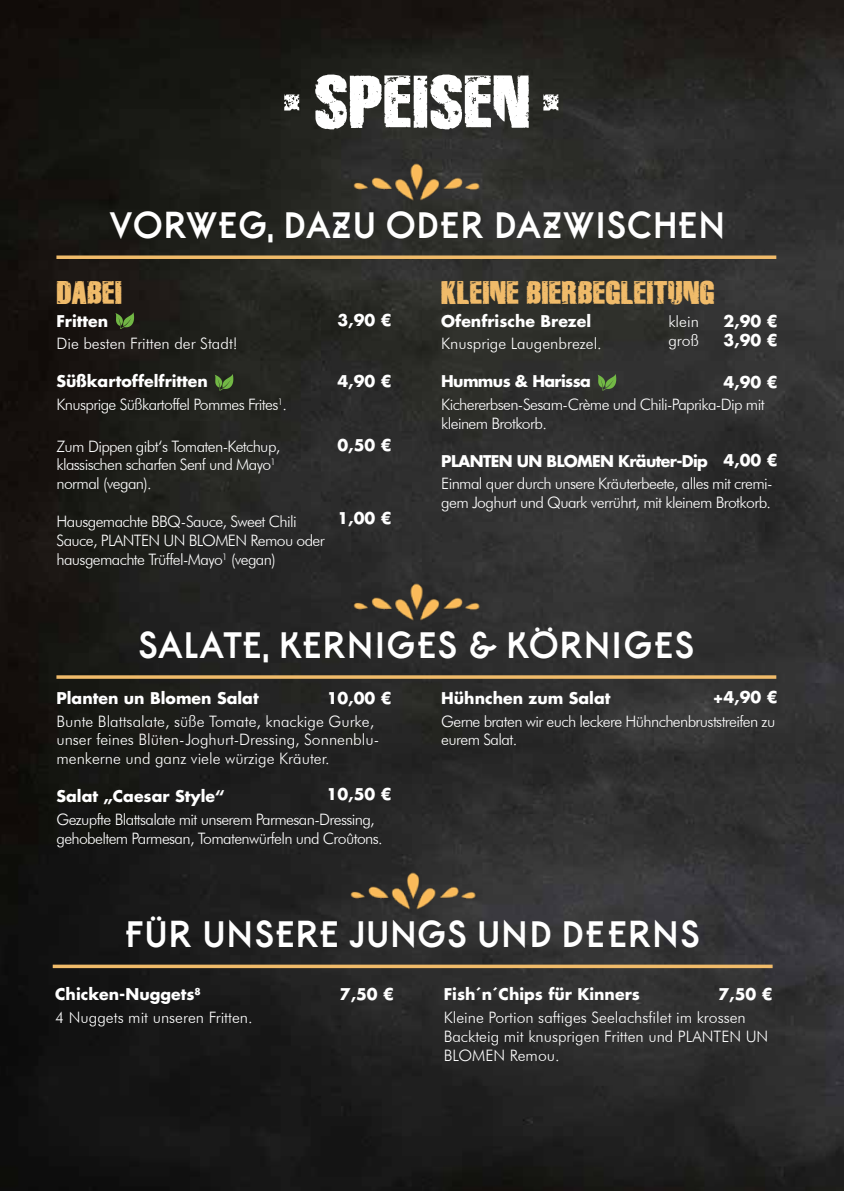
<style>
.page{position:relative;width:844px;height:1191px;background:#fff}
.page>*{position:absolute;margin:0;border:0;box-sizing:border-box;transform-origin:0 0}
.t1{font:73.85px "Disintegration";color:#fff}
.t2{font:700 35px "Belgrad";letter-spacing:-.015em;color:#fff}
.t3{font:32.38px "Disintegration";color:#f0bb6a}
.t4{font:300 15.75px/18.9px "Futura BT";letter-spacing:-.04em;color:#fff}
.t5{font:300 15.75px/18.9px "Futura BT";color:#fff}
.t6{font:700 15.75px/18.9px "Futura";color:#fff}
.t7{font:700 15.75px "Futura";letter-spacing:-.04em;color:#fff}
</style>
<div class="page">
<img style="left:0;top:0;width:843px;height:1191px">
<img style="left:345px;top:580px;width:142px;height:43px">
<img style="left:345px;top:161px;width:142px;height:43px">
<svg style="left:56px;top:675px;width:720px;height:4px;background:#d6a861"></svg>
<svg style="left:56px;top:255px;width:720px;height:4px;background:#d7a861"></svg>
<img style="left:342px;top:869px;width:141px;height:43px">
<svg style="left:53px;top:964px;width:719px;height:4px;background:#d0a35f"></svg>
<svg style="left:115px;top:312px;width:19px;height:17px"></svg>
<svg style="left:215px;top:374px;width:18px;height:17px"></svg>
<svg style="left:597px;top:374px;width:19px;height:17px"></svg>
<h1 class="t1" style="left:280px;top:54px;width:285px"><sup>.</sup> SPEISEN<sup>.</sup></h1>
<h2 class="t2" style="left:110px;top:208px;width:619px">VORWEG, DAZU ODER DAZWISCHEN</h2>
<h3 class="t3" style="left:56px;top:271px;width:67px">DABEI</h3>
<p class="t6" style="left:56px;top:311px;width:53px">Fritten</p>
<p class="t5" style="left:56px;top:334px;width:183px">Die besten Fritten der Stadt!</p>
<p class="t6" style="left:56px;top:371px;width:153px">Süßkartoffelfritten</p>
<p class="t4" style="left:56px;top:395px;width:232px">Knusprige Süßkartoffel Pommes Frites<sup>1</sup>.</p>
<p class="t4" style="left:56px;top:436px;width:225px">Zum Dippen gibt‘s Tomaten-Ketchup, klassischen scharfen Senf und Mayo<sup>1 </sup>normal (vegan).</p>
<p class="t4" style="left:56px;top:512px;width:270px">Hausgemachte BBQ-Sauce, Sweet Chili<br>Sauce, PLANTEN UN BLOMEN Remou oder hausgemachte Trüffel-Mayo<sup>1</sup> (vegan)</p>
<h3 class="t3" style="left:441px;top:271px;width:275px">KLEINE BIERBEGLEITUNG</h3>
<p class="t6" style="left:441px;top:311px;width:151px">Ofenfrische Brezel</p>
<p class="t5" style="left:441px;top:334px;width:162px">Knusprige Laugenbrezel.</p>
<p class="t7" style="left:441px;top:371px;width:151px">Hummus &amp; Harissa</p>
<p class="t4" style="left:441px;top:395px;width:325px">Kichererbsen-Sesam-Crème und Chili-Paprika-Dip mit kleinem Brotkorb.</p>
<p class="t7" style="left:441px;top:450px;width:268px">PLANTEN UN BLOMEN Kräuter-Dip</p>
<p class="t4" style="left:441px;top:474px;width:333px">Einmal quer durch unsere Kräuterbeete, alles mit cremi&shy;gem Joghurt und Quark verrührt, mit kleinem Brotkorb.</p>
<p class="t6" style="left:337px;top:310px;width:56px">3,90 €</p>
<p class="t5" style="left:668px;top:311px;width:32px">klein groß</p>
<p class="t6" style="left:723px;top:312px;width:56px">2,90 €<br>3,90 €</p>
<p class="t6" style="left:337px;top:371px;width:56px">4,90 €</p>
<p class="t6" style="left:723px;top:372px;width:56px">4,90 €</p>
<p class="t6" style="left:337px;top:435px;width:56px">0,50 €</p>
<p class="t6" style="left:723px;top:450px;width:56px">4,00 €</p>
<p class="t6" style="left:337px;top:509px;width:56px">1,00 €</p>
<h2 class="t2" style="left:140px;top:627px;width:559px">SALATE, KERNIGES &amp; KÖRNIGES</h2>
<p class="t6" style="left:56px;top:688px;width:204px">Planten un Blomen Salat</p>
<p class="t5" style="left:56px;top:711px;width:324px">Bunte Blattsalate, süße Tomate, knackige Gurke, unser feines Blüten-Joghurt-Dressing, Sonnenblu&shy;menkerne und ganz viele würzige Kräuter.</p>
<p class="t6" style="left:56px;top:786px;width:170px">Salat „Caesar Style“</p>
<p class="t4" style="left:56px;top:809px;width:328px">Gezupfte Blattsalate mit unserem Parmesan-Dressing, gehobeltem Parmesan, Tomatenwürfeln und Croûtons.</p>
<p class="t6" style="left:326px;top:688px;width:66px">10,00 €</p>
<p class="t6" style="left:326px;top:785px;width:66px">10,50 €</p>
<p class="t6" style="left:712px;top:687px;width:66px">+4,90 €</p>
<p class="t6" style="left:441px;top:688px;width:171px">Hühnchen zum Salat</p>
<p class="t4" style="left:441px;top:711px;width:335px">Gerne braten wir euch leckere Hühnchenbruststreifen zu eurem Salat.</p>
<h2 class="t2" style="left:127px;top:917px;width:578px">FÜR UNSERE JUNGS UND DEERNS</h2>
<p class="t6" style="left:55px;top:984px;width:147px">Chicken-Nuggets<sup>8</sup></p>
<p class="t5" style="left:55px;top:1007px;width:199px">4 Nuggets mit unseren Fritten.</p>
<p class="t6" style="left:443px;top:984px;width:198px">Fish´n´Chips für Kinners</p>
<p class="t5" style="left:443px;top:1007px;width:326px">Kleine Portion saftiges Seelachsfilet im krossen<br>Backteig mit knusprigen Fritten und PLANTEN UN<br>BLOMEN Remou.</p>
<p class="t6" style="left:340px;top:984px;width:56px">7,50 €</p>
<p class="t6" style="left:718px;top:984px;width:56px">7,50 €</p>
</div>
